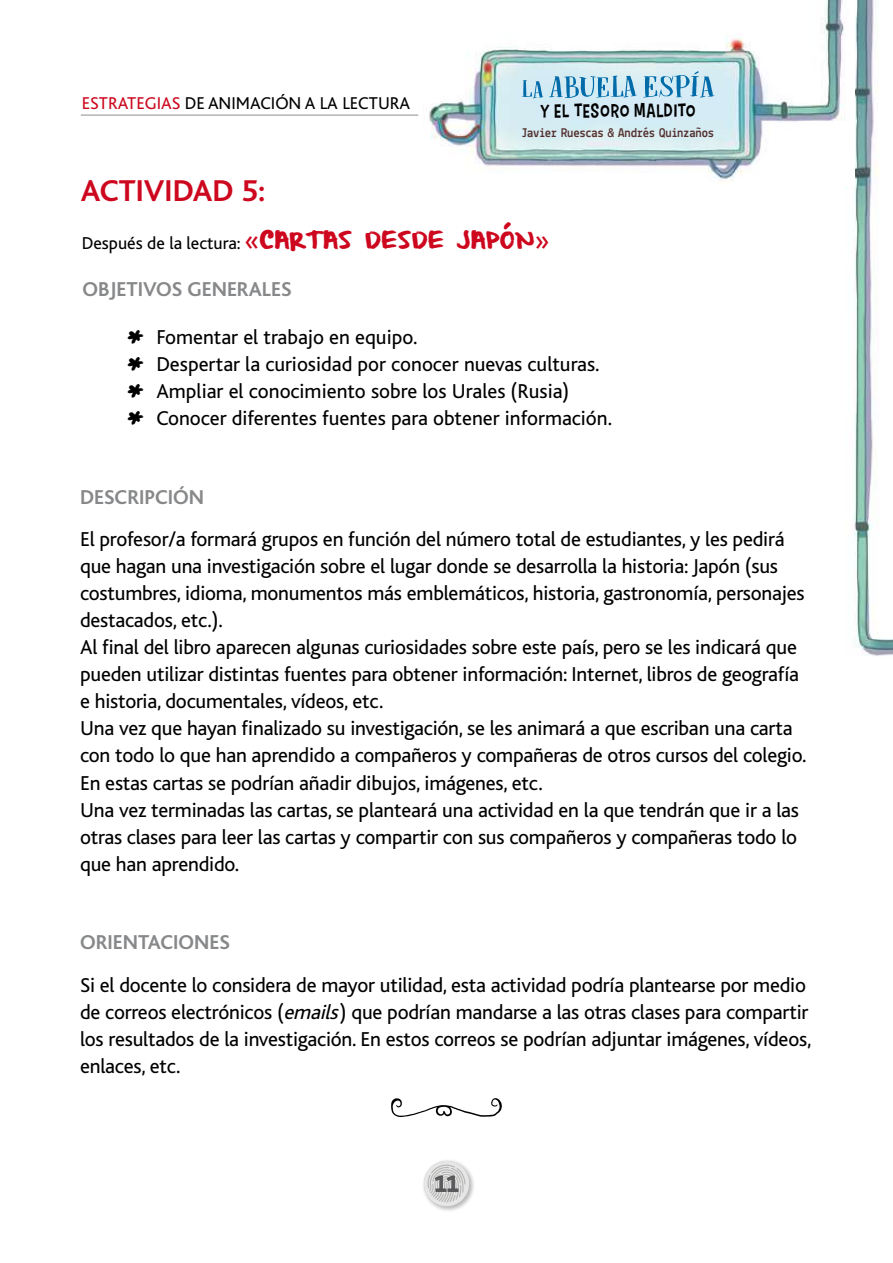
<style>
.page{position:relative;width:893px;height:1263px;background:#fff}
.page>*{position:absolute;margin:0;border:0;box-sizing:border-box;transform-origin:0 0}
.t1{font:700 31.5px "Bliss";color:#cd071e}
.t2{font:700 24px "Lekton";color:#58585a}
.t3{font:21px/27px "Bliss";letter-spacing:-.01em;color:#000}
.t4{font:700 21px "Bliss";color:#87888a}
.t5{font:18.6px "Carton Six";letter-spacing:.05em;color:#000}
.t6{font:18px "Bliss";color:#000}
.t7{font:17.85px "Bliss";color:#000}
.t8{font:700 13.35px "Lekton";letter-spacing:-.025em;color:#54302e;scale:.95 1}
.s1{color:#cd071e}
.s2{font-size:27px;color:#cd071e}
.s3{font-family:"From Where You Are";font-size:21px;color:#cd071e}
.s4{font-family:"From Where You Are"}
.s5{font-style:italic}
</style>
<div class="page">
<img style="left:845px;top:0;width:48px;height:656px">
<img style="left:418px;top:0;width:436px;height:185px">
<svg style="left:549px;top:76px;width:88px;height:22px;background:#8dc0da"></svg>
<svg style="left:521px;top:80px;width:22px;height:18px"></svg>
<svg style="left:643px;top:71px;width:71px;height:26px;background:#97c6de"></svg>
<hr style="left:81px;top:114px;width:337px;height:2px;background:#b1b3b4">
<div style="left:422px;top:1159px;width:54px;height:54px;background:#000;opacity:.28"></div>
<svg style="left:422px;top:1159px;width:49px;height:49px"></svg>
<svg style="left:391px;top:1098px;width:111px;height:19px"></svg>
<p class="t7" style="left:82px;top:94px;width:330px"><span class="s1">ESTRATEGIAS</span> DE ANIMACIÓN A LA LECTURA</p>
<h1 class="t1" style="left:81px;top:174px;width:186px">ACTIVIDAD 5:</h1>
<p class="t5" style="left:540px;top:100px;width:157px">Y EL TESORO MALDITO</p>
<p class="t8" style="left:522px;top:124px;width:204px">Javier Ruescas &amp; Andrés Quinzaños</p>
<p class="t6" style="left:82px;top:233px;width:469px">Después de la lectura: <span class="s2">«</span><span class="s3">CARTAS DESDE JAPÓN</span><span class="s2">»</span></p>
<p class="t4" style="left:83px;top:278px;width:210px">OBJETIVOS GENERALES</p>
<p class="t3" style="left:127px;top:324px;width:486px"><span class="s4">*</span> Fomentar el trabajo en equipo.<br><span class="s4">*</span> Despertar la curiosidad por conocer nuevas culturas. <span class="s4">*</span> Ampliar el conocimiento sobre los Urales (Rusia)<br><span class="s4">*</span> Conocer diferentes fuentes para obtener información.</p>
<p class="t4" style="left:80px;top:486px;width:126px">DESCRIPCIÓN</p>
<p class="t3" style="left:80px;top:526px;width:728px">El profesor/a formará grupos en función del número total de estudiantes, y les pedirá que hagan una investigación sobre el lugar donde se desarrolla la historia: Japón (sus costumbres, idioma, monumentos más emblemáticos, historia, gastronomía, personajes destacados, etc.).<br>Al final del libro aparecen algunas curiosidades sobre este país, pero se les indicará que pueden utilizar distintas fuentes para obtener información: Internet, libros de geografía e historia, documentales, vídeos, etc.<br>Una vez que hayan finalizado su investigación, se les animará a que escriban una carta con todo lo que han aprendido a compañeros y compañeras de otros cursos del colegio.<br>En estas cartas se podrían añadir dibujos, imágenes, etc.<br>Una vez terminadas las cartas, se planteará una actividad en la que tendrán que ir a las otras clases para leer las cartas y compartir con sus compañeros y compañeras todo lo que han aprendido.</p>
<p class="t4" style="left:80px;top:932px;width:151px">ORIENTACIONES</p>
<p class="t3" style="left:80px;top:972px;width:733px">Si el docente lo considera de mayor utilidad, esta actividad podría plantearse por medio de correos electrónicos (<span class="s5">emails</span>) que podrían mandarse a las otras clases para compartir los resultados de la investigación. En estos correos se podrían adjuntar imágenes, vídeos, enlaces, etc.</p>
<p class="t2" style="left:434px;top:1169px;width:25px">11</p>
</div>
